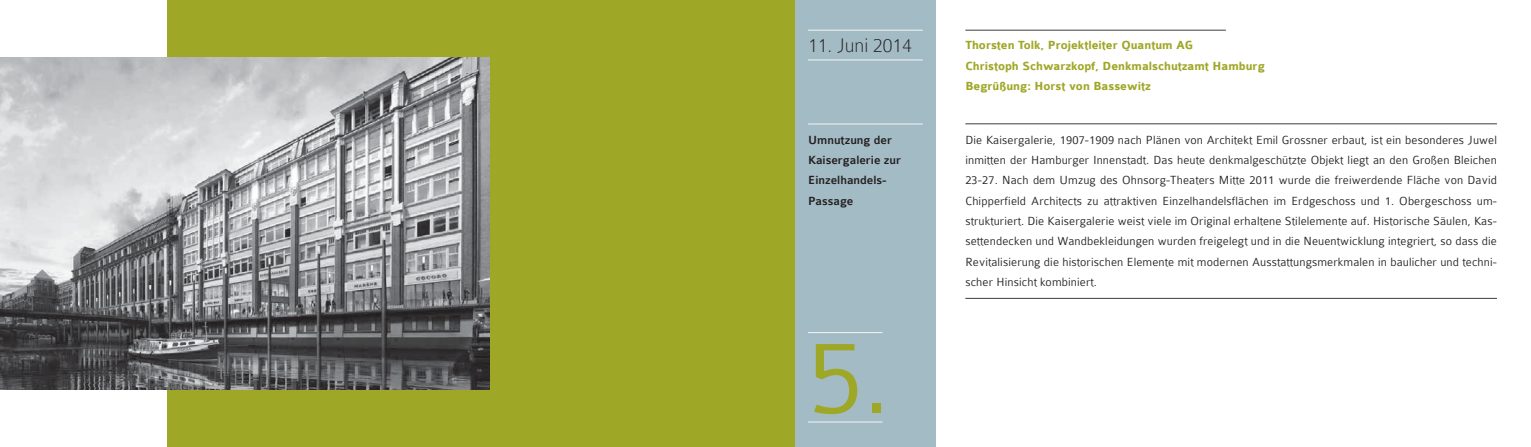
<style>
.page{position:relative;width:1531px;height:447px;background:#fff}
.page>*{position:absolute;margin:0;border:0;box-sizing:border-box;transform-origin:0 0}
.t1{font:300 112.5px "Colaborate";color:#9fa727}
.t2{font:100 21px "Colaborate";color:#231f20}
.t3{font:300 12.6px/20.2px "Colaborate";letter-spacing:.01em;color:#231f20;text-align:justify}
.t4{font:700 12.6px/20.2px "Colaborate";color:#9fa727}
.t5{font:500 12.6px/20.2px "Colaborate";color:#231f20}
</style>
<div class="page">
<div style="left:795px;top:0;width:140px;height:446px;background:#a3bbc4"></div>
<div style="left:167px;top:0;width:628px;height:446px;background:#9fa727"></div>
<hr style="left:965px;top:30px;width:261px;height:1px;background:#231f20">
<hr style="left:965px;top:123px;width:532px;height:1px;background:#231f20">
<hr style="left:808px;top:123px;width:115px;height:1px;background:#fff">
<hr style="left:808px;top:30px;width:115px;height:1px;background:#fff">
<hr style="left:808px;top:60px;width:115px;height:1px;background:#fff">
<hr style="left:808px;top:421px;width:74px;height:1px;background:#fff">
<hr style="left:808px;top:332px;width:74px;height:1px;background:#fff">
<hr style="left:965px;top:298px;width:532px;height:1px;background:#231f20">
<img style="left:0;top:57px;width:490px;height:332px">
<h2 class="t2" style="left:808px;top:35px;width:105px">11. Juni 2014</h2>
<p class="t4" style="left:965px;top:36px;width:301px">Thorsten Tolk, Projektleiter Quantum AG<br>Christoph Schwarzkopf, Denkmalschutzamt Hamburg<br>Begrüßung: Horst von Bassewitz</p>
<p class="t5" style="left:808px;top:130px;width:95px">Umnutzung der<br>Kaisergalerie zur<br>Einzelhandels-<br>Passage</p>
<h1 class="t1" style="left:808px;top:318px;width:84px">5.</h1>
<p class="t3" style="left:965px;top:130px;width:533px">Die Kaisergalerie, 1907-1909 nach Plänen von Architekt Emil Grossner erbaut, ist ein besonderes Juwel inmitten der Hamburger Innenstadt. Das heute denkmalgeschützte Objekt liegt an den Großen Bleichen 23-27. Nach dem Umzug des Ohnsorg-Theaters Mitte 2011 wurde die freiwerdende Fläche von David Chipperfield Architects zu attraktiven Einzelhandelsflächen im Erdgeschoss und 1. Obergeschoss um&shy;strukturiert. Die Kaisergalerie weist viele im Original erhaltene Stilelemente auf. Historische Säulen, Kas&shy;settendecken und Wandbekleidungen wurden freigelegt und in die Neuentwicklung integriert, so dass die Revitalisierung die historischen Elemente mit modernen Ausstattungsmerkmalen in baulicher und techni&shy;scher Hinsicht kombiniert.</p>
</div>
